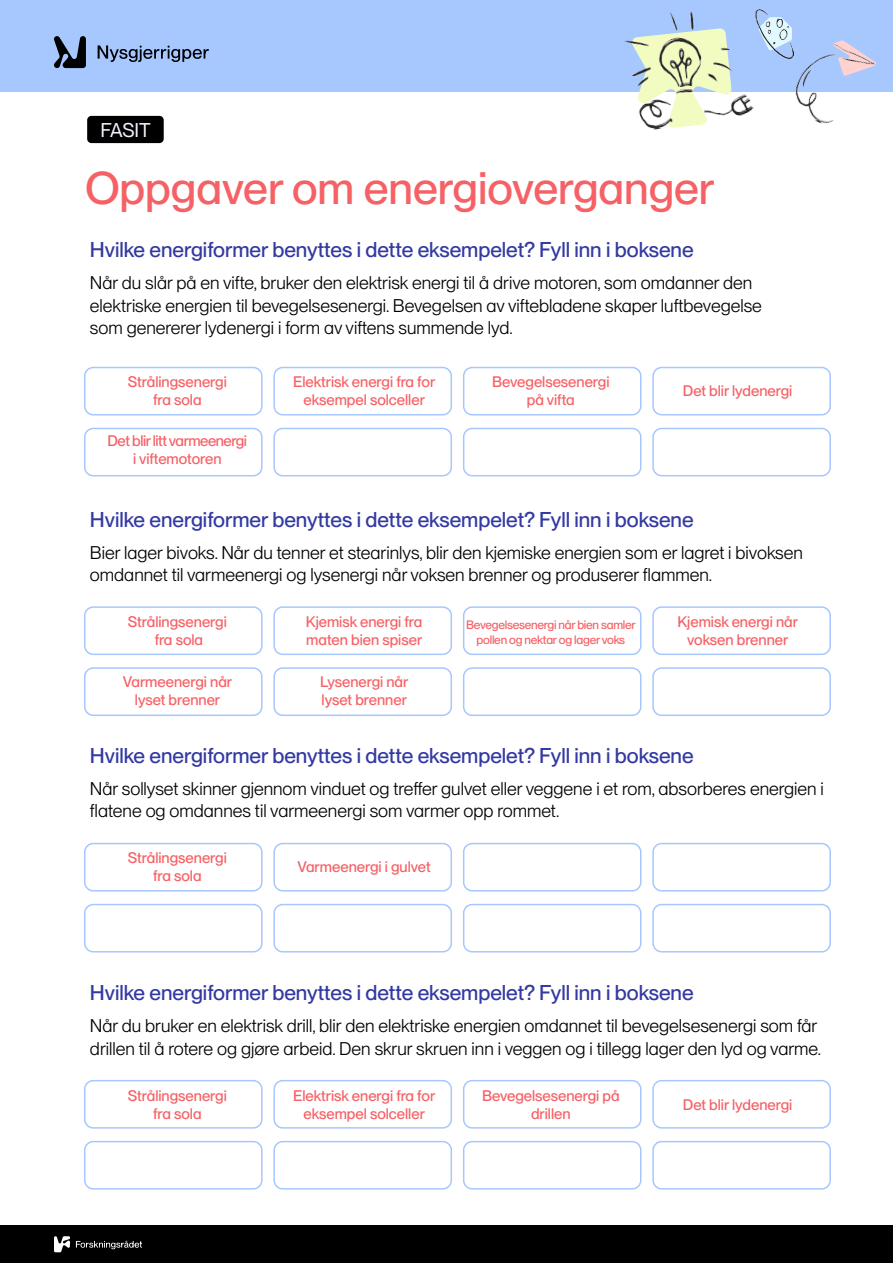
<style>
.page{position:relative;width:893px;height:1263px;background:#fff}
.page>*{position:absolute;margin:0;border:0;box-sizing:border-box;transform-origin:0 0}
.Tittel{font:500 45px "PP Neue Montreal";color:#f66166}
.Mellomtittel_1{font:500 21px "PP Neue Montreal";color:#3339a2}
.Mellomtittel_1-2{font:19.5px "PP Neue Montreal";letter-spacing:-.01em;color:#f2f2fe}
.Brødtekst{font:18px/22.5px "PP Neue Montreal";color:#000}
.Brødtekst-2{font:500 15px/18px "PP Neue Montreal";color:#f66166;text-align:center}
.Brødtekst-3{font:500 15px/18px "PP Neue Montreal";letter-spacing:-.03em;color:#f66166;text-align:center}
.Brødtekst-4{font:500 12px/15px "PP Neue Montreal";letter-spacing:-.02em;color:#f66166;text-align:center}
</style>
<div class="page">
<div style="left:0;top:1225px;width:893px;height:38px;background:#000"></div>
<svg style="left:54px;top:1236px;width:16px;height:16px"></svg>
<svg style="left:76px;top:1241px;width:66px;height:8px"></svg>
<div style="left:0;top:0;width:893px;height:91px;background:#a7c7ff"></div>
<img style="left:756px;top:10px;width:36px;height:49px">
<img style="left:622px;top:11px;width:133px;height:119px">
<img style="left:786px;top:37px;width:90px;height:87px">
<svg style="left:98px;top:45px;width:111px;height:17px"></svg>
<svg style="left:54px;top:36px;width:32px;height:32px"></svg>
<div style="left:87px;top:116px;width:77px;height:27px;background:#000;border-radius:4px"></div>
<div style="left:84px;top:367px;width:179px;height:48px;border:2px solid #a7c7ff;border-radius:9px"></div>
<div style="left:84px;top:606px;width:179px;height:49px;border:2px solid #a7c7ff;border-radius:9px"></div>
<div style="left:84px;top:843px;width:179px;height:48px;border:2px solid #a7c7ff;border-radius:9px"></div>
<div style="left:84px;top:1080px;width:179px;height:48px;border:2px solid #a7c7ff;border-radius:9px"></div>
<div style="left:273px;top:367px;width:179px;height:48px;border:2px solid #a7c7ff;border-radius:9px"></div>
<div style="left:273px;top:606px;width:179px;height:49px;border:2px solid #a7c7ff;border-radius:9px"></div>
<div style="left:273px;top:843px;width:179px;height:48px;border:2px solid #a7c7ff;border-radius:9px"></div>
<div style="left:273px;top:1080px;width:179px;height:48px;border:2px solid #a7c7ff;border-radius:9px"></div>
<div style="left:463px;top:367px;width:178px;height:48px;border:2px solid #a7c7ff;border-radius:9px"></div>
<div style="left:463px;top:606px;width:178px;height:49px;border:2px solid #a7c7ff;border-radius:9px"></div>
<div style="left:463px;top:843px;width:178px;height:48px;border:2px solid #a7c7ff;border-radius:9px"></div>
<div style="left:463px;top:1080px;width:178px;height:48px;border:2px solid #a7c7ff;border-radius:9px"></div>
<div style="left:652px;top:367px;width:179px;height:48px;border:2px solid #a7c7ff;border-radius:9px"></div>
<div style="left:652px;top:606px;width:179px;height:49px;border:2px solid #a7c7ff;border-radius:9px"></div>
<div style="left:652px;top:843px;width:179px;height:48px;border:2px solid #a7c7ff;border-radius:9px"></div>
<div style="left:652px;top:1080px;width:179px;height:48px;border:2px solid #a7c7ff;border-radius:9px"></div>
<div style="left:84px;top:428px;width:179px;height:48px;border:2px solid #a7c7ff;border-radius:9px"></div>
<div style="left:84px;top:667px;width:179px;height:49px;border:2px solid #a7c7ff;border-radius:9px"></div>
<div style="left:84px;top:904px;width:179px;height:48px;border:2px solid #a7c7ff;border-radius:9px"></div>
<div style="left:84px;top:1141px;width:179px;height:48px;border:2px solid #a7c7ff;border-radius:9px"></div>
<div style="left:273px;top:428px;width:179px;height:48px;border:2px solid #a7c7ff;border-radius:9px"></div>
<div style="left:273px;top:667px;width:179px;height:49px;border:2px solid #a7c7ff;border-radius:9px"></div>
<div style="left:273px;top:904px;width:179px;height:48px;border:2px solid #a7c7ff;border-radius:9px"></div>
<div style="left:273px;top:1141px;width:179px;height:48px;border:2px solid #a7c7ff;border-radius:9px"></div>
<div style="left:463px;top:428px;width:178px;height:48px;border:2px solid #a7c7ff;border-radius:9px"></div>
<div style="left:463px;top:667px;width:178px;height:49px;border:2px solid #a7c7ff;border-radius:9px"></div>
<div style="left:463px;top:904px;width:178px;height:48px;border:2px solid #a7c7ff;border-radius:9px"></div>
<div style="left:463px;top:1141px;width:178px;height:48px;border:2px solid #a7c7ff;border-radius:9px"></div>
<div style="left:652px;top:428px;width:179px;height:48px;border:2px solid #a7c7ff;border-radius:9px"></div>
<div style="left:652px;top:667px;width:179px;height:49px;border:2px solid #a7c7ff;border-radius:9px"></div>
<div style="left:652px;top:904px;width:179px;height:48px;border:2px solid #a7c7ff;border-radius:9px"></div>
<div style="left:652px;top:1141px;width:179px;height:48px;border:2px solid #a7c7ff;border-radius:9px"></div>
<h2 class="Mellomtittel_1-2" style="left:101px;top:119px;width:52px">FASIT</h2>
<h1 class="Tittel" style="left:85px;top:161px;width:631px">Oppgaver om energioverganger</h1>
<h2 class="Mellomtittel_1" style="left:90px;top:238px;width:605px">Hvilke energiformer benyttes i dette eksempelet? Fyll inn i boksene</h2>
<p class="Brødtekst" style="left:90px;top:271px;width:673px">Når du slår på en vifte, bruker den elektrisk energi til å drive motoren, som omdanner den elektriske energien til bevegelsesenergi. Bevegelsen av viftebladene skaper luftbevegelse som genererer lydenergi i form av viftens summende lyd.</p>
<p class="Brødtekst-2" style="left:128px;top:373px;width:100px">Strålingsenergi fra sola</p>
<p class="Brødtekst-2" style="left:293px;top:373px;width:143px">Elektrisk energi fra for eksempel solceller</p>
<p class="Brødtekst-2" style="left:492px;top:373px;width:119px">Bevegelsesenergi på vifta</p>
<p class="Brødtekst-2" style="left:683px;top:382px;width:111px">Det blir lydenergi</p>
<p class="Brødtekst-3" style="left:108px;top:431px;width:141px">Det blir litt varmeenergi i viftemotoren</p>
<h2 class="Mellomtittel_1" style="left:90px;top:507px;width:605px">Hvilke energiformer benyttes i dette eksempelet? Fyll inn i boksene</h2>
<p class="Brødtekst" style="left:90px;top:541px;width:714px">Bier lager bivoks. Når du tenner et stearinlys, blir den kjemiske energien som er lagret i bivoksen omdannet til varmeenergi og lysenergi når voksen brenner og produserer flammen.</p>
<p class="Brødtekst-2" style="left:128px;top:613px;width:100px">Strålingsenergi fra sola</p>
<p class="Brødtekst-2" style="left:306px;top:613px;width:118px;text-align:left">Kjemisk energi fra maten bien spiser</p>
<p class="Brødtekst-4" style="left:466px;top:617px;width:171px">Bevegelsesenergi når bien samler pollen og nektar og lager voks</p>
<p class="Brødtekst-2" style="left:677px;top:613px;width:122px">Kjemisk energi når voksen brenner</p>
<p class="Brødtekst-2" style="left:123px;top:673px;width:111px">Varmeenergi når lyset brenner</p>
<p class="Brødtekst-2" style="left:320px;top:673px;width:90px;text-align:left">Lysenergi når lyset brenner</p>
<h2 class="Mellomtittel_1" style="left:90px;top:743px;width:605px">Hvilke energiformer benyttes i dette eksempelet? Fyll inn i boksene</h2>
<p class="Brødtekst" style="left:90px;top:777px;width:735px">Når sollyset skinner gjennom vinduet og treffer gulvet eller veggene i et rom, absorberes energien i flatene og omdannes til varmeenergi som varmer opp rommet.</p>
<p class="Brødtekst-2" style="left:128px;top:849px;width:100px">Strålingsenergi fra sola</p>
<p class="Brødtekst-2" style="left:297px;top:858px;width:135px">Varmeenergi i gulvet</p>
<h2 class="Mellomtittel_1" style="left:90px;top:980px;width:605px">Hvilke energiformer benyttes i dette eksempelet? Fyll inn i boksene</h2>
<p class="Brødtekst" style="left:90px;top:1014px;width:733px">Når du bruker en elektrisk drill, blir den elektriske energien omdannet til bevegelsesenergi som får drillen til å rotere og gjøre arbeid. Den skrur skruen inn i veggen og i tillegg lager den lyd og varme.</p>
<p class="Brødtekst-2" style="left:128px;top:1086px;width:100px">Strålingsenergi fra sola</p>
<p class="Brødtekst-2" style="left:293px;top:1086px;width:143px">Elektrisk energi fra for eksempel solceller</p>
<p class="Brødtekst-2" style="left:482px;top:1086px;width:139px">Bevegelsesenergi på drillen</p>
<p class="Brødtekst-2" style="left:683px;top:1095px;width:111px">Det blir lydenergi</p>
</div>
